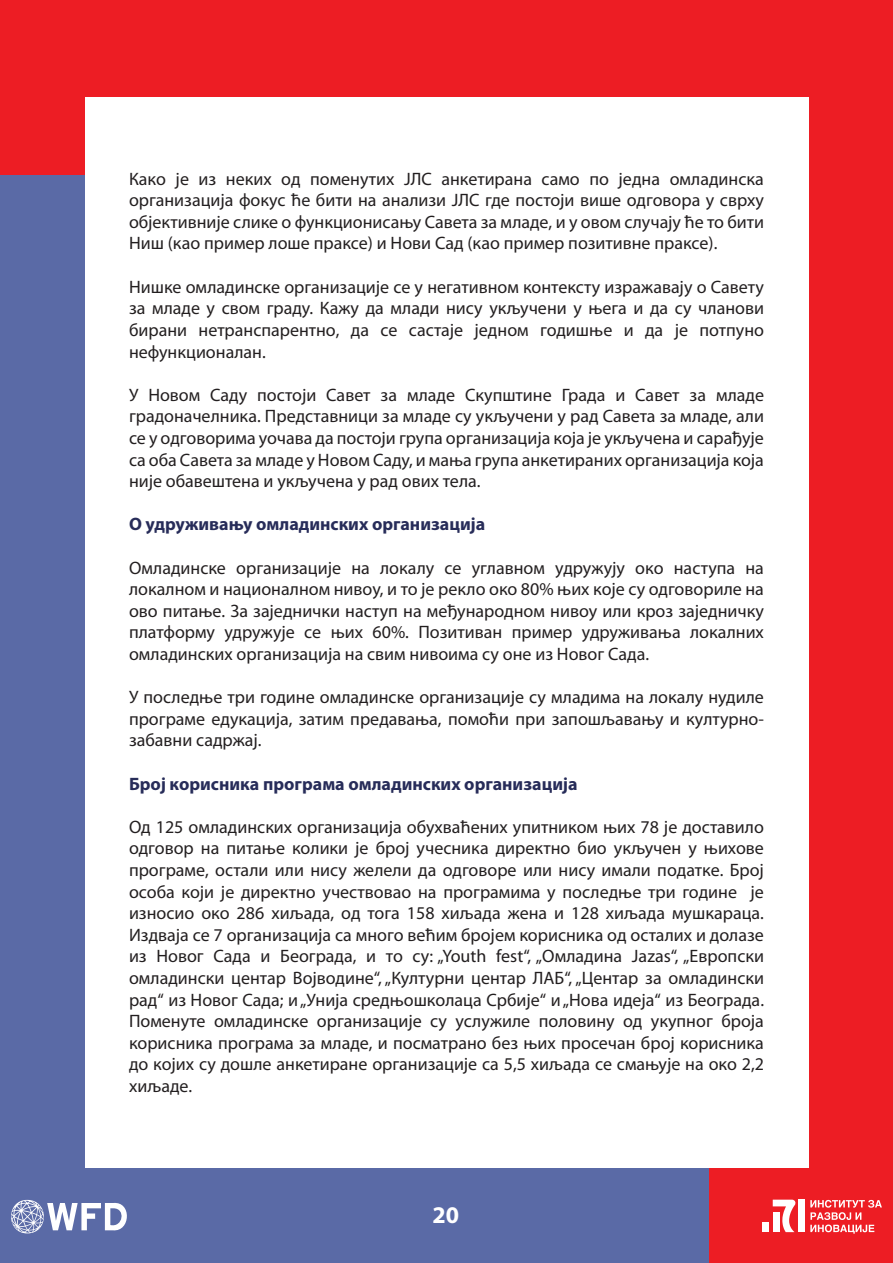
<style>
.page{position:relative;width:893px;height:1263px;background:#ed1d24}
.page>*{position:absolute;margin:0;border:0;box-sizing:border-box;transform-origin:0 0}
.t1{font:700 24px "Myriad Pro";color:#fff}
.t2{font:18px/21.6px "Myriad Pro";color:#231f20;text-align:justify}
.t3{font:700 18px "Myriad Pro";color:#272c59}
</style>
<div class="page">
<div style="left:0;top:175px;width:709px;height:1088px;background:#5a6aa6"></div>
<div style="left:85px;top:97px;width:724px;height:1070px;background:#fff"></div>
<div style="left:798px;top:1199px;width:7px;height:33px;background:#fff"></div>
<div style="left:762px;top:1222px;width:7px;height:10px;background:#fff"></div>
<svg style="left:773px;top:1199px;width:23px;height:33px"></svg>
<svg style="left:810px;top:1200px;width:72px;height:34px"></svg>
<svg style="left:11px;top:1200px;width:116px;height:34px"></svg>
<p class="t2" style="left:129px;top:168px;width:636px">Како је из неких од поменутих ЈЛС анкетирана само по једна омладинска организација фокус ће бити на анализи ЈЛС где постоји више одговора у сврху објективније слике о функционисању Савета за младе, и у овом случају ће то бити Ниш (као пример лоше праксе) и Нови Сад (као пример позитивне праксе).</p>
<p class="t2" style="left:129px;top:276px;width:637px">Нишке омладинске организације се у негативном контексту изражавају о Савету за младе у свом граду. Кажу да млади нису укључени у њега и да су чланови бирани нетранспарентно, да се састаје једном годишње и да је потпуно нефункционалан.</p>
<p class="t2" style="left:129px;top:384px;width:637px">У Новом Саду постоји Савет за младе Скупштине Града и Савет за младе градоначелника. Представници за младе су укључени у рад Савета за младе, али се у одговорима уочава да постоји група организација која је укључена и сарађује са оба Савета за младе у Новом Саду, и мања група анкетираних организација која није обавештена и укључена у рад ових тела.</p>
<p class="t3" style="left:129px;top:512px;width:358px">О удруживању омладинских организација</p>
<p class="t2" style="left:129px;top:556px;width:636px">Омладинске организације на локалу се углавном удружују око наступа на локалном и националном нивоу, и то је рекло око 80% њих које су одговориле на ово питање. За заједнички наступ на међународном нивоу или кроз заједничку платформу удружује се њих 60%. Позитиван пример удруживања локалних омладинских организација на свим нивоима су оне из Новог Сада.</p>
<p class="t2" style="left:129px;top:686px;width:636px">У последње три године омладинске организације су младима на локалу нудиле програме едукација, затим предавања, помоћи при запошљавању и културно&shy;забавни садржај.</p>
<p class="t3" style="left:129px;top:772px;width:450px">Број корисника програма омладинских организација</p>
<p class="t2" style="left:129px;top:816px;width:637px">Од 125 омладинских организација обухваћених упитником њих 78 је доставило одговор на питање колики је број учесника директно био укључен у њихове програме, остали или нису желели да одговоре или нису имали податке. Број особа који је директно учествовао на програмима у последње три године је износио око 286 хиљада, од тога 158 хиљада жена и 128 хиљада мушкараца.<br>Издваја се 7 организација са много већим бројем корисника од осталих и долазе из Новог Сада и Београда, и то су: „Youth fest“, „Омладина Jazas“, „Европски омладински центар Војводине“, „Културни центар ЛАБ“, „Центар за омладински рад“ из Новог Сада; и „Унија средњошколаца Србије“ и „Нова идеја“ из Београда.<br>Поменуте омладинске организације су услужиле половину од укупног броја корисника програма за младе, и посматрано без њих просечан број корисника до којих су дошле анкетиране организације са 5,5 хиљада се смањује на око 2,2 хиљаде.</p>
<h1 class="t1" style="left:432px;top:1199px;width:28px">20</h1>
</div>
